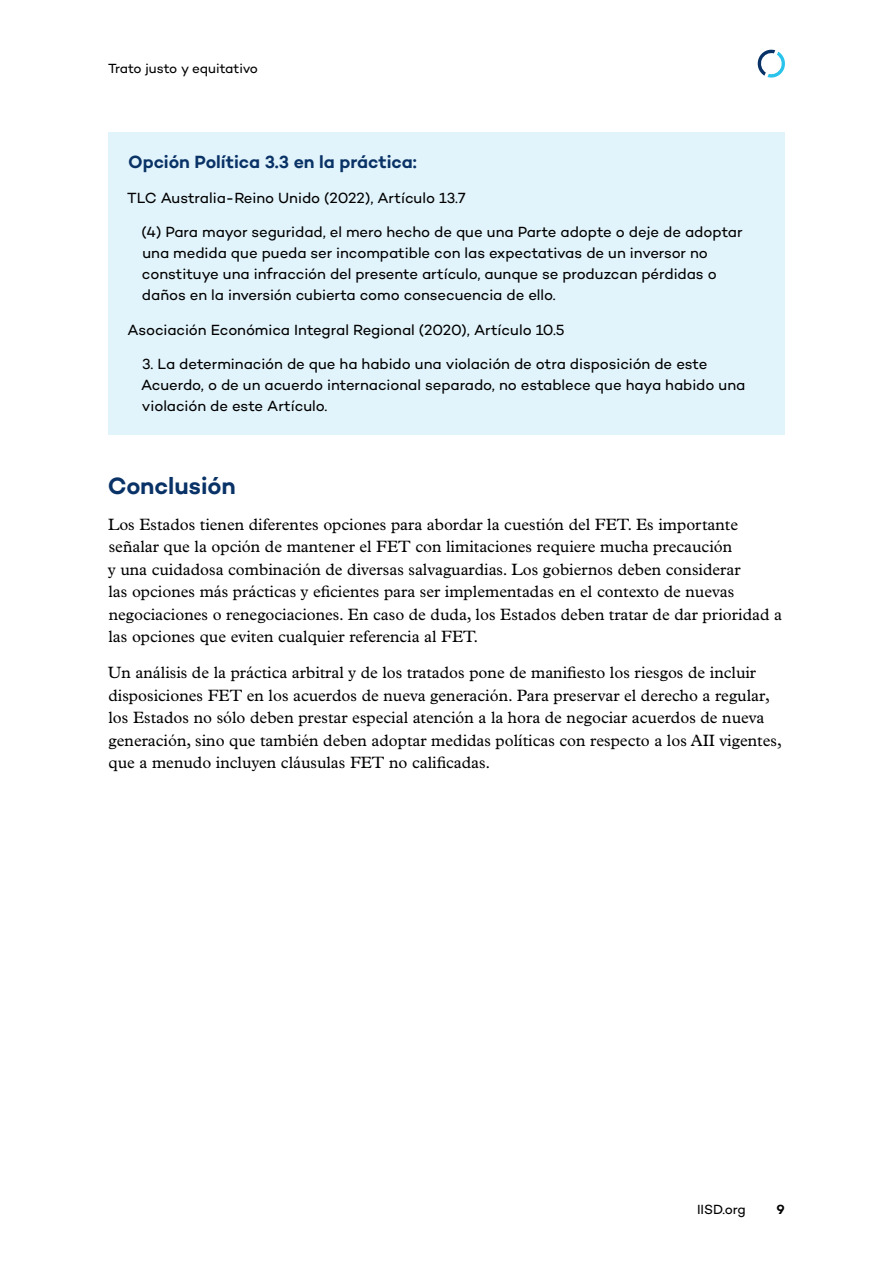
<style>
.page{position:relative;width:893px;height:1263px;background:#fff}
.page>*{position:absolute;margin:0;border:0;box-sizing:border-box;transform-origin:0 0}
.t1{font:600 24px "Campton";letter-spacing:-.005em;color:#093266}
.t2{font:600 18px "Campton";letter-spacing:-.005em;color:#093266}
.t3{font:16.5px/22.5px "Plantin MT Pro";color:#000}
.Paragraph{font:15px/21px "Campton";letter-spacing:-.005em;color:#000}
.Paragraph_Last__end{font:15px/21px "Campton";letter-spacing:-.005em;color:#000}
.t4{font:13.5px "Campton";letter-spacing:-.005em;color:#000}
.t5{font:600 13.5px "Campton";color:#000}
</style>
<div class="page">
<svg style="left:757px;top:49px;width:28px;height:29px"></svg>
<div style="left:108px;top:132px;width:677px;height:61px;background:#e2f4fb"></div>
<div style="left:108px;top:169px;width:677px;height:58px;background:#e2f4fb"></div>
<div style="left:108px;top:204px;width:677px;height:120px;background:#e2f4fb"></div>
<div style="left:108px;top:301px;width:677px;height:58px;background:#e2f4fb"></div>
<div style="left:108px;top:336px;width:677px;height:99px;background:#e2f4fb"></div>
<p class="t4" style="left:108px;top:60px;width:152px">Trato justo y equitativo</p>
<h1 class="t2" style="left:128px;top:150px;width:290px">Opción Política 3.3 en la práctica:</h1>
<p class="Paragraph" style="left:127px;top:187px;width:340px">TLC Australia-Reino Unido (2022), Artículo 13.7</p>
<p class="Paragraph" style="left:142px;top:221px;width:602px">(4) Para mayor seguridad, el mero hecho de que una Parte adopte o deje de adoptar una medida que pueda ser incompatible con las expectativas de un inversor no constituye una infracción del presente artículo, aunque se produzcan pérdidas o daños en la inversión cubierta como consecuencia de ello.</p>
<p class="Paragraph" style="left:127px;top:319px;width:439px">Asociación Económica Integral Regional (2020), Artículo 10.5</p>
<p class="Paragraph_Last__end" style="left:141px;top:353px;width:606px">3. La determinación de que ha habido una violación de otra disposición de este<br>Acuerdo, o de un acuerdo internacional separado, no establece que haya habido una violación de este Artículo.</p>
<h1 class="t1" style="left:108px;top:470px;width:129px">Conclusión</h1>
<p class="t3" style="left:108px;top:513px;width:676px">Los Estados tienen diferentes opciones para abordar la cuestión del FET. Es importante señalar que la opción de mantener el FET con limitaciones requiere mucha precaución<br>y una cuidadosa combinación de diversas salvaguardias. Los gobiernos deben considerar<br>las opciones más prácticas y eficientes para ser implementadas en el contexto de nuevas negociaciones o renegociaciones. En caso de duda, los Estados deben tratar de dar prioridad a las opciones que eviten cualquier referencia al FET.</p>
<p class="t3" style="left:108px;top:661px;width:675px">Un análisis de la práctica arbitral y de los tratados pone de manifiesto los riesgos de incluir disposiciones FET en los acuerdos de nueva generación. Para preservar el derecho a regular, los Estados no sólo deben prestar especial atención a la hora de negociar acuerdos de nueva generación, sino que también deben adoptar medidas políticas con respecto a los AII vigentes, que a menudo incluyen cláusulas FET no calificadas.</p>
<p class="t4" style="left:697px;top:1201px;width:50px">IISD.org</p>
<p class="t5" style="left:777px;top:1201px;width:10px">9</p>
</div>
